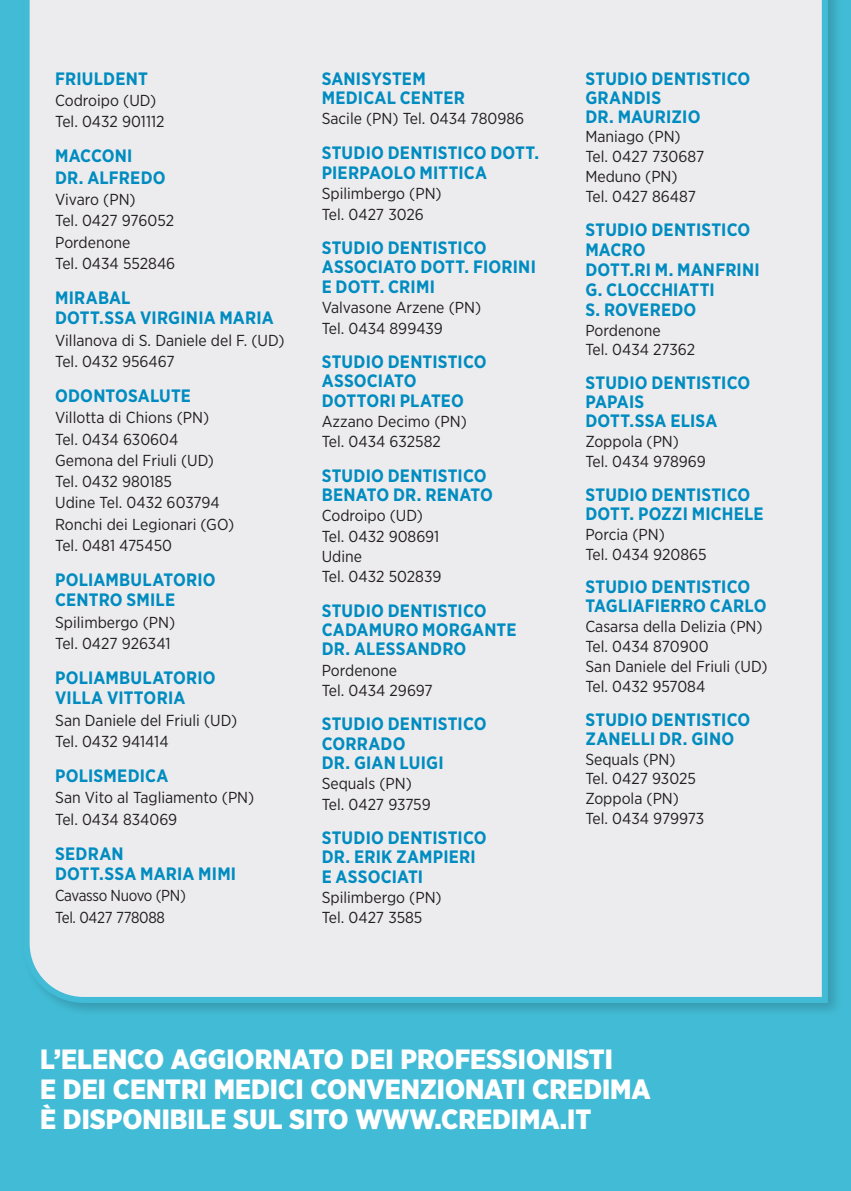
<style>
.page{position:relative;width:851px;height:1191px;background:#fff}
.page>*{position:absolute;margin:0;border:0;box-sizing:border-box;transform-origin:0 0}
.t1{font:900 27.8px/29.8px "Gotham Narrow";color:#fff}
.t2{font:700 18px/19.4px "Gotham Narrow";letter-spacing:.01em;color:#008cc0}
.t3{font:16px/21.2px "Gotham Narrow";color:#231f20}
.t4{font:16px/21.2px "Gotham Narrow";letter-spacing:-.02em;color:#231f20}
</style>
<div class="page">
<div style="left:0;top:0;width:850px;height:1191px;background:#42bcd6"></div>
<div style="left:20px;top:0;width:823px;height:1018px;background:#231f20;opacity:.2"></div>
<div style="left:21px;top:0;width:809px;height:1006px;background:#ececee"></div>
<p class="t2" style="left:55px;top:69px;width:94px">FRIULDENT</p>
<p class="t3" style="left:55px;top:89px;width:111px">Codroipo (UD)<br>Tel. 0432 901112</p>
<p class="t2" style="left:55px;top:145px;width:112px;line-height:21.2px">MACCONI<br>DR. ALFREDO</p>
<p class="t3" style="left:55px;top:188px;width:122px">Vivaro (PN)<br>Tel. 0427 976052<br>Pordenone<br>Tel. 0434 552846</p>
<p class="t2" style="left:55px;top:287px;width:220px;line-height:20.2px">MIRABAL<br>DOTT.SSA VIRGINIA MARIA</p>
<p class="t3" style="left:55px;top:329px;width:231px">Villanova di S. Daniele del F. (UD)<br>Tel. 0432 956467</p>
<p class="t2" style="left:55px;top:386px;width:137px">ODONTOSALUTE</p>
<p class="t3" style="left:55px;top:407px;width:180px">Villotta di Chions (PN)<br>Tel. 0434 630604<br>Gemona del Friuli (UD)<br>Tel. 0432 980185<br>Udine Tel. 0432 603794<br>Ronchi dei Legionari (GO)<br>Tel. 0481 475450</p>
<p class="t2" style="left:55px;top:569px;width:162px;line-height:20.2px">POLIAMBULATORIO<br>CENTRO SMILE</p>
<p class="t3" style="left:55px;top:611px;width:121px">Spilimbergo (PN)<br>Tel. 0427 926341</p>
<p class="t2" style="left:55px;top:667px;width:162px;line-height:20.2px">POLIAMBULATORIO<br>VILLA VITTORIA</p>
<p class="t3" style="left:55px;top:709px;width:183px">San Daniele del Friuli (UD)<br>Tel. 0432 941414</p>
<p class="t2" style="left:55px;top:766px;width:115px">POLISMEDICA</p>
<p class="t3" style="left:55px;top:786px;width:201px">San Vito al Tagliamento (PN)<br>Tel. 0434 834069</p>
<p class="t2" style="left:55px;top:843px;width:182px;line-height:20.2px">SEDRAN<br>DOTT.SSA MARIA MIMI</p>
<p class="t4" style="left:55px;top:884px;width:132px">Cavasso Nuovo (PN)<br>Tel. 0427 778088</p>
<p class="t2" style="left:321px;top:69px;width:145px">SANISYSTEM<br>MEDICAL CENTER</p>
<p class="t3" style="left:321px;top:108px;width:204px">Sacile (PN) Tel. 0434 780986</p>
<p class="t2" style="left:321px;top:142px;width:219px;line-height:20.4px">STUDIO DENTISTICO DOTT.<br>PIERPAOLO MITTICA</p>
<p class="t3" style="left:321px;top:183px;width:121px;line-height:20.4px">Spilimbergo (PN)<br>Tel. 0427 3026</p>
<p class="t2" style="left:321px;top:238px;width:216px">STUDIO DENTISTICO<br>ASSOCIATO DOTT. FIORINI<br>E DOTT. CRIMI</p>
<p class="t3" style="left:321px;top:297px;width:161px;line-height:20.4px">Valvasone Arzene (PN)<br>Tel. 0434 899439</p>
<p class="t2" style="left:321px;top:351px;width:166px">STUDIO DENTISTICO<br>ASSOCIATO<br>DOTTORI PLATEO</p>
<p class="t3" style="left:321px;top:411px;width:146px;line-height:20.4px">Azzano Decimo (PN)<br>Tel. 0434 632582</p>
<p class="t2" style="left:321px;top:465px;width:173px">STUDIO DENTISTICO<br>BENATO DR. RENATO</p>
<p class="t3" style="left:321px;top:505px;width:121px;line-height:20.4px">Codroipo (UD)<br>Tel. 0432 908691<br>Udine<br>Tel. 0432 502839</p>
<p class="t2" style="left:321px;top:600px;width:196px">STUDIO DENTISTICO<br>CADAMURO MORGANTE<br>DR. ALESSANDRO</p>
<p class="t3" style="left:321px;top:659px;width:113px;line-height:20.4px">Pordenone<br>Tel. 0434 29697</p>
<p class="t2" style="left:321px;top:714px;width:166px">STUDIO DENTISTICO<br>CORRADO<br>DR. GIAN LUIGI</p>
<p class="t3" style="left:321px;top:773px;width:111px;line-height:20.4px">Sequals (PN)<br>Tel. 0427 93759</p>
<p class="t2" style="left:321px;top:828px;width:166px">STUDIO DENTISTICO<br>DR. ERIK ZAMPIERI<br>E ASSOCIATI</p>
<p class="t3" style="left:321px;top:887px;width:121px;line-height:20.4px">Spilimbergo (PN)<br>Tel. 0427 3585</p>
<p class="t2" style="left:585px;top:69px;width:166px">STUDIO DENTISTICO<br>GRANDIS<br>DR. MAURIZIO</p>
<p class="t3" style="left:585px;top:126px;width:120px;line-height:20px">Maniago (PN)<br>Tel. 0427 730687<br>Meduno (PN)<br>Tel. 0427 86487</p>
<p class="t2" style="left:585px;top:220px;width:176px">STUDIO DENTISTICO<br>MACRO<br>DOTT.RI M. MANFRINI<br>G. CLOCCHIATTI<br>S. ROVEREDO</p>
<p class="t3" style="left:585px;top:319px;width:111px;line-height:20px">Pordenone<br>Tel. 0434 27362</p>
<p class="t2" style="left:585px;top:373px;width:166px">STUDIO DENTISTICO<br>PAPAIS<br>DOTT.SSA ELISA</p>
<p class="t3" style="left:585px;top:431px;width:122px;line-height:20px">Zoppola (PN)<br>Tel. 0434 978969</p>
<p class="t2" style="left:585px;top:485px;width:180px">STUDIO DENTISTICO<br>DOTT. POZZI MICHELE</p>
<p class="t3" style="left:585px;top:523px;width:123px;line-height:20px">Porcia (PN)<br>Tel. 0434 920865</p>
<p class="t2" style="left:585px;top:577px;width:183px">STUDIO DENTISTICO<br>TAGLIAFIERRO CARLO</p>
<p class="t3" style="left:585px;top:616px;width:183px;line-height:20px">Casarsa della Delizia (PN)<br>Tel. 0434 870900<br>San Daniele del Friuli (UD)<br>Tel. 0432 957084</p>
<p class="t2" style="left:585px;top:709px;width:166px">STUDIO DENTISTICO<br>ZANELLI DR. GINO</p>
<p class="t3" style="left:585px;top:748px;width:120px;line-height:20px">Sequals (PN)<br>Tel. 0427 93025<br>Zoppola (PN)<br>Tel. 0434 979973</p>
<p class="t1" style="left:40px;top:1044px;width:612px">L’ELENCO AGGIORNATO DEI PROFESSIONISTI<br>E DEI CENTRI MEDICI CONVENZIONATI CREDIMA<br>È DISPONIBILE SUL SITO WWW.CREDIMA.IT</p>
</div>
